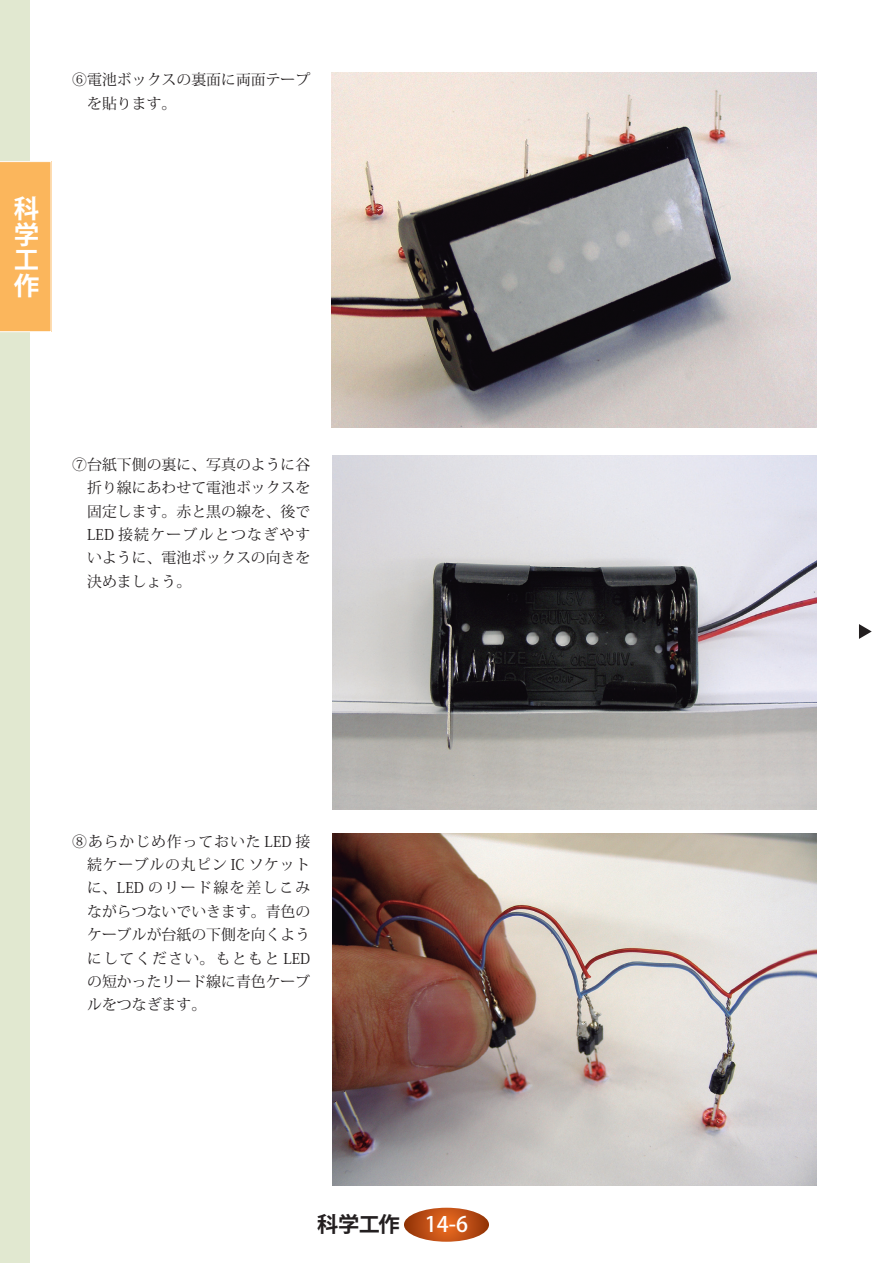
<style>
.page{position:relative;width:893px;height:1263px;background:#fff}
.page>*{position:absolute;margin:0;border:0;box-sizing:border-box;transform-origin:0 0}
.t1{font:700 25.5px/25.5px "Koz Go Std";color:#fff;text-align:justify}
.t2{font:700 21.3px "Koz Go Std";color:#231f20}
.t3{font:14.85px/23.4px "Koz Min Std";color:#231f20;text-align:justify}
.s1{font-weight:500;color:#fff}
</style>
<div class="page">
<div style="left:0;top:0;width:30px;height:1263px;background:#e1e8d0"></div>
<div style="left:0;top:161px;width:51px;height:171px;background:#fbb65c"></div>
<svg style="left:404px;top:1208px;width:85px;height:34px;background:#c15218"></svg>
<svg style="left:859px;top:624px;width:13px;height:15px"></svg>
<img style="left:332px;top:72px;width:484px;height:356px">
<img style="left:333px;top:455px;width:483px;height:354px">
<img style="left:333px;top:833px;width:483px;height:352px">
<p class="t3" style="left:87px;top:68px;width:225px;text-indent:-15px">⑥電池ボックスの裏面に両面テープを貼ります。</p>
<h1 class="t1" style="left:14px;top:198px;width:26px">科学工作</h1>
<p class="t3" style="left:87px;top:453px;width:225px;text-indent:-15px">⑦台紙下側の裏に、写真のように谷折り線にあわせて電池ボックスを固定します。赤と黒の線を、後でLED 接続ケーブルとつなぎやすいように、電池ボックスの向きを決めましょう。</p>
<p class="t3" style="left:87px;top:829px;width:225px;text-indent:-15px">⑧あらかじめ作っておいた LED 接続ケーブルの丸ピン IC ソケットに、LED のリード線を差しこみながらつないでいきます。青色のケーブルが台紙の下側を向くようにしてください。もともと LEDの短かったリード線に青色ケーブルをつなぎます。</p>
<h2 class="t2" style="left:317px;top:1210px;width:152px">科学工作 <span class="s1">14-6</span></h2>
</div>
